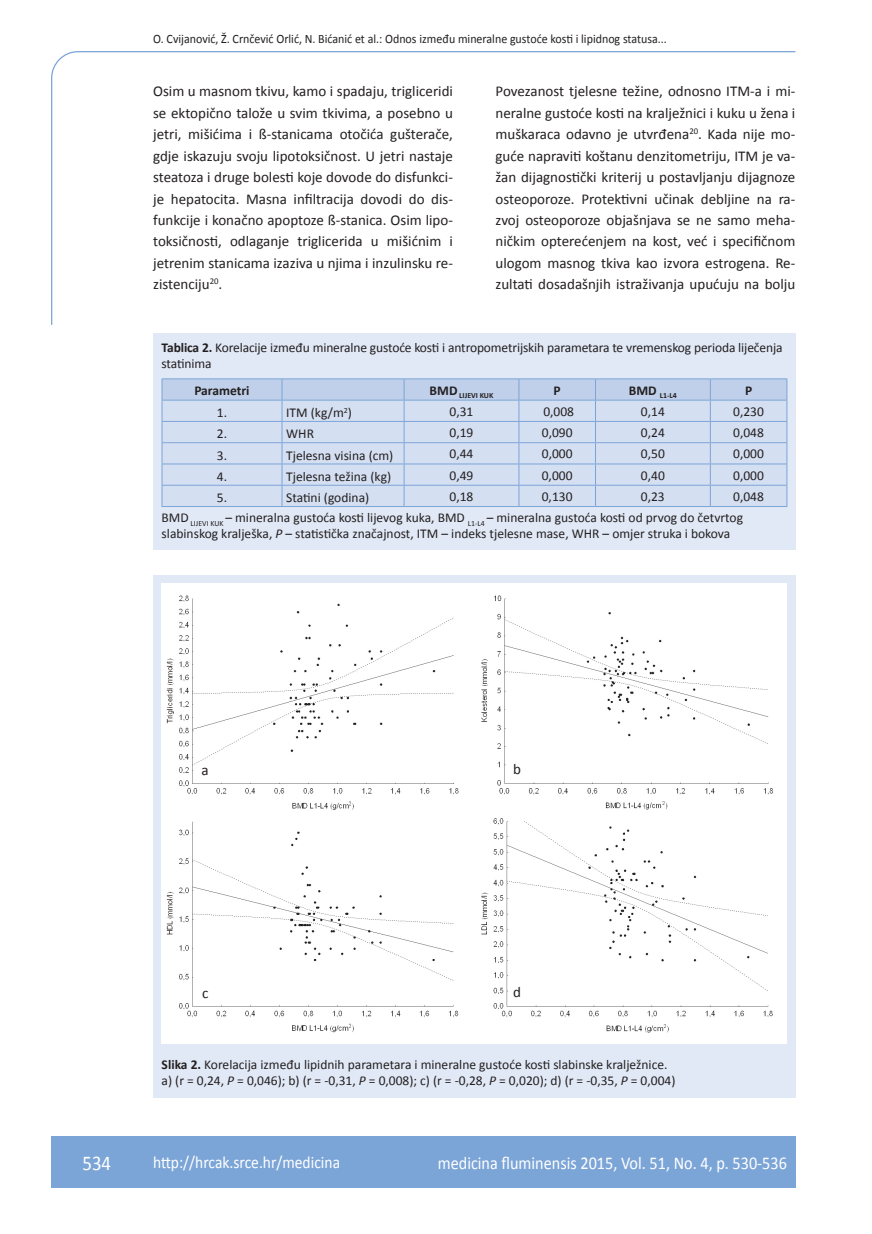
<style>
.page{position:relative;width:872px;height:1234px;background:#fff}
.page>*{position:absolute;margin:0;border:0;box-sizing:border-box;transform-origin:0 0}
.t1{font:21px "Calibri";color:#fff;scale:.9 1}
.t2{font:18px "Calibri";color:#fff;scale:.9 1}
.t3{font:17.25px "Calibri";color:#fff;scale:.9 1}
.t4{font:15px/21.5px "Calibri";color:#231f20;text-align:justify}
.t5{font:13.5px/16.5px "Calibri";color:#231f20}
.t6{font:700 13.5px "Calibri";color:#231f20}
.t7{font:12.75px "Calibri";color:#231f20;scale:.94 1}
.t8{font:700 7.8px "Calibri";color:#231f20}
.s1{font-weight:700}
.s2{font-style:italic}
</style>
<div class="page">
<svg style="left:51px;top:51px;width:745px;height:274px"></svg>
<div style="left:51px;top:1135px;width:744px;height:51px;background:#7ca5d7"></div>
<div style="left:153px;top:333px;width:642px;height:217px;background:#e1e9f6"></div>
<hr style="left:162px;top:378px;width:120px;height:1px;background:#7ca5d7">
<hr style="left:282px;top:378px;width:122px;height:1px;background:#7ca5d7">
<hr style="left:404px;top:378px;width:115px;height:1px;background:#7ca5d7">
<hr style="left:519px;top:378px;width:76px;height:1px;background:#7ca5d7">
<hr style="left:595px;top:378px;width:115px;height:1px;background:#7ca5d7">
<hr style="left:710px;top:378px;width:77px;height:1px;background:#7ca5d7">
<svg style="left:162px;top:379px;width:625px;height:127px"></svg>
<hr style="left:162px;top:506px;width:120px;height:1px;background:#7ca5d7">
<hr style="left:282px;top:506px;width:122px;height:1px;background:#7ca5d7">
<hr style="left:404px;top:506px;width:115px;height:1px;background:#7ca5d7">
<hr style="left:519px;top:506px;width:76px;height:1px;background:#7ca5d7">
<hr style="left:595px;top:506px;width:115px;height:1px;background:#7ca5d7">
<hr style="left:710px;top:506px;width:77px;height:1px;background:#7ca5d7">
<div style="left:153px;top:575px;width:642px;height:522px;background:#e1e9f6"></div>
<div style="left:162px;top:584px;width:625px;height:459px;background:#fff"></div>
<p class="t7" style="left:153px;top:30px;width:548px">O. Cvijanović, Ž. Crnčević Orlić, N. Bićanić et al.: Odnos između mineralne gustoće kosti i lipidnog statusa...</p>
<p class="t4" style="left:153px;top:80px;width:301px">Osim u masnom tkivu, kamo i spadaju, trigliceridi se ektopično talože u svim tkivima, a posebno u jetri, mišićima i ß-stanicama otočića gušterače, gdje iskazuju svoju lipotoksičnost. U jetri nastaje steatoza i druge bolesti koje dovode do disfunkci&shy;je hepatocita. Masna infiltracija dovodi do dis&shy;funkcije i konačno apoptoze ß-stanica. Osim lipo&shy;toksičnosti, odlaganje triglicerida u mišićnim i jetrenim stanicama izaziva u njima i inzulinsku re&shy;zistenciju<sup>20</sup>.</p>
<p class="t4" style="left:495px;top:80px;width:301px">Povezanost tjelesne težine, odnosno ITM-a i mi&shy;neralne gustoće kosti na kralježnici i kuku u žena i muškaraca odavno je utvrđena<sup>20</sup>. Kada nije mo&shy;guće napraviti koštanu denzitometriju, ITM je va&shy;žan dijagnostički kriterij u postavljanju dijagnoze osteoporoze. Protektivni učinak debljine na ra&shy;zvoj osteoporoze objašnjava se ne samo meha&shy;ničkim opterećenjem na kost, već i specifičnom ulogom masnog tkiva kao izvora estrogena. Re&shy;zultati dosadašnjih istraživanja upućuju na bolju</p>
<p class="t5" style="left:162px;top:338px;width:622px"><span class="s1">Tablica 2.</span> Korelacije između mineralne gustoće kosti i antropometrijskih parametara te vremenskog perioda liječenja statinima</p>
<p class="t6" style="left:194px;top:381px;width:57px">Parametri</p>
<p class="t8" style="left:429px;top:390px;width:65px"><sup>BMD</sup> LIJEVI KUK</p>
<p class="t6" style="left:553px;top:381px;width:9px">P</p>
<p class="t8" style="left:629px;top:390px;width:49px"><sup>BMD</sup> L1-L4</p>
<p class="t6" style="left:745px;top:381px;width:9px">P</p>
<p class="t5" style="left:217px;top:403px;width:12px">1.</p>
<p class="t5" style="left:286px;top:403px;width:67px">ITM (kg/m<sup>2</sup>)</p>
<p class="t5" style="left:449px;top:402px;width:25px">0,31</p>
<p class="t5" style="left:543px;top:402px;width:32px">0,008</p>
<p class="t5" style="left:641px;top:402px;width:25px">0,14</p>
<p class="t5" style="left:733px;top:402px;width:32px">0,230</p>
<p class="t5" style="left:217px;top:425px;width:12px">2.</p>
<p class="t5" style="left:286px;top:425px;width:29px">WHR</p>
<p class="t5" style="left:449px;top:423px;width:25px">0,19</p>
<p class="t5" style="left:542px;top:423px;width:32px">0,090</p>
<p class="t5" style="left:641px;top:423px;width:25px">0,24</p>
<p class="t5" style="left:733px;top:423px;width:32px">0,048</p>
<p class="t5" style="left:217px;top:446px;width:12px">3.</p>
<p class="t5" style="left:286px;top:446px;width:109px">Tjelesna visina (cm)</p>
<p class="t5" style="left:449px;top:445px;width:25px">0,44</p>
<p class="t5" style="left:542px;top:445px;width:32px">0,000</p>
<p class="t5" style="left:641px;top:445px;width:25px">0,50</p>
<p class="t5" style="left:733px;top:445px;width:32px">0,000</p>
<p class="t5" style="left:217px;top:467px;width:12px">4.</p>
<p class="t5" style="left:286px;top:467px;width:106px">Tjelesna težina (kg)</p>
<p class="t5" style="left:449px;top:466px;width:25px">0,49</p>
<p class="t5" style="left:542px;top:466px;width:32px">0,000</p>
<p class="t5" style="left:641px;top:466px;width:25px">0,40</p>
<p class="t5" style="left:733px;top:466px;width:32px">0,000</p>
<p class="t5" style="left:217px;top:489px;width:12px">5.</p>
<p class="t5" style="left:286px;top:489px;width:85px">Statini (godina)</p>
<p class="t5" style="left:449px;top:487px;width:25px">0,18</p>
<p class="t5" style="left:542px;top:487px;width:32px">0,130</p>
<p class="t5" style="left:641px;top:487px;width:25px">0,23</p>
<p class="t5" style="left:162px;top:485px;width:604px;line-height:20.7px;text-indent:571px">0,048<br>BMD <sub>LIJEVI</sub> <sub>KUK</sub> – mineralna gustoća kosti lijevog kuka, BMD <sub>L1-L4</sub> – mineralna gustoća kosti od prvog do četvrtog</p>
<p class="t5" style="left:162px;top:524px;width:570px">slabinskog kralješka, <span class="s2">P</span> – statistička značajnost, ITM – indeks tjelesne mase, WHR – omjer struka i bokova</p>
<p class="t4" style="left:202px;top:758px;width:9px">a</p>
<p class="t4" style="left:513px;top:757px;width:9px">b</p>
<p class="t4" style="left:202px;top:981px;width:8px">c</p>
<p class="t4" style="left:513px;top:980px;width:9px">d</p>
<p class="t5" style="left:162px;top:1054px;width:515px"><span class="s1">Slika 2.</span> Korelacija između lipidnih parametara i mineralne gustoće kosti slabinske kralježnice. a) (r = 0,24, <span class="s2">P</span> = 0,046); b) (r = -0,31, <span class="s2">P</span> = 0,008); c) (r = -0,28, <span class="s2">P</span> = 0,020); d) (r = -0,35, <span class="s2">P</span> = 0,004)</p>
<h1 class="t1" style="left:82px;top:1149px;width:33px">534</h1>
<p class="t3" style="left:153px;top:1150px;width:209px">http://hrcak.srce.hr/medicina</p>
<p class="t2" style="left:438px;top:1151px;width:389px">medicina fluminensis 2015, Vol. 51, No. 4, p. 530-536</p>
</div>
